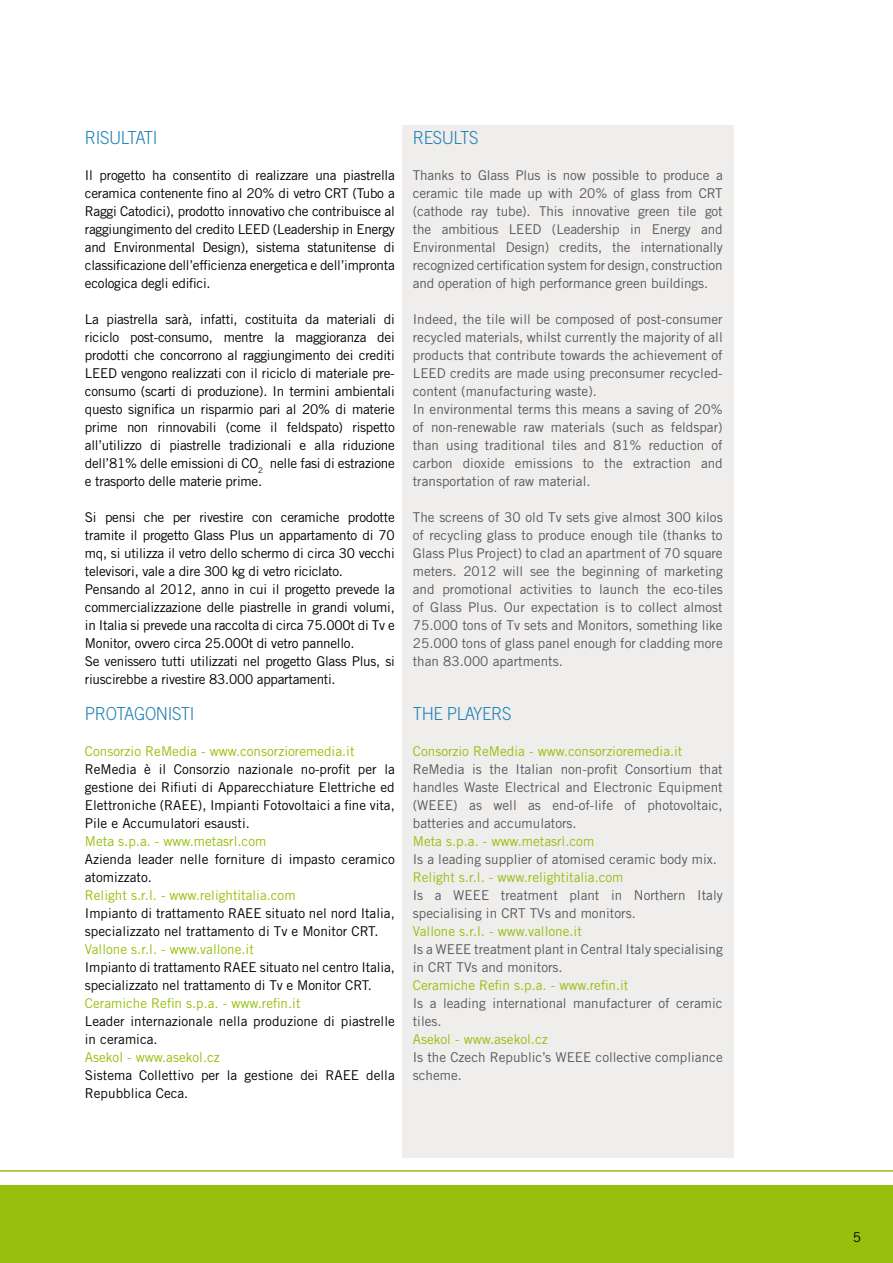
<style>
.page{position:relative;width:893px;height:1263px;background:#fff}
.page>*{position:absolute;margin:0;border:0;box-sizing:border-box;transform-origin:0 0}
.t1{font:300 18px "Trade Gothic LT Std";letter-spacing:-.025em;color:#2582b6;scale:.94 1}
.t2{font:13.5px/18px "Trade Gothic LT Std";color:#58585a}
.t3{font:13.5px/18px "Trade Gothic LT Std";letter-spacing:-.02em;color:#000;text-align:justify}
.t4{font:13.5px "Trade Gothic LT Std";color:#97bf0d}
.t5{font:13.5px/18px "Trade Gothic LT Std";color:#000}
</style>
<div class="page">
<hr style="left:0;top:1170px;width:893px;height:2px;background:#97bf0d">
<div style="left:0;top:1185px;width:893px;height:78px;background:#97bf0d"></div>
<div style="left:402px;top:125px;width:331px;height:1033px;background:#efeeed"></div>
<h1 class="t1" style="left:85px;top:127px;width:79px">RISULTATI</h1>
<p class="t3" style="left:85px;top:166px;width:311px">Il progetto ha consentito di realizzare una piastrella ceramica contenente fino al 20% di vetro CRT (Tubo a Raggi Catodici), prodotto innovativo che contribuisce al raggiungimento del credito LEED (Leadership in Energy and Environmental Design), sistema statunitense di classificazione dell’efficienza energetica e dell’impronta ecologica degli edifici.</p>
<p class="t3" style="left:85px;top:310px;width:311px">La piastrella sarà, infatti, costituita da materiali di riciclo post-consumo, mentre la maggioranza dei prodotti che concorrono al raggiungimento dei crediti LEED vengono realizzati con il riciclo di materiale pre&shy;consumo (scarti di produzione). In termini ambientali questo significa un risparmio pari al 20% di materie prime non rinnovabili (come il feldspato) rispetto all’utilizzo di piastrelle tradizionali e alla riduzione dell’81% delle emissioni di CO<sub>2</sub> nelle fasi di estrazione e trasporto delle materie prime.</p>
<p class="t3" style="left:85px;top:508px;width:311px;text-align:left">Si pensi che per rivestire con ceramiche prodotte tramite il progetto Glass Plus un appartamento di 70 mq, si utilizza il vetro dello schermo di circa 30 vecchi televisori, vale a dire 300 kg di vetro riciclato.<br>Pensando al 2012, anno in cui il progetto prevede la commercializzazione delle piastrelle in grandi volumi, in Italia si prevede una raccolta di circa 75.000t di Tv e Monitor, ovvero circa 25.000t di vetro pannello.<br>Se venissero tutti utilizzati nel progetto Glass Plus, si riuscirebbe a rivestire 83.000 appartamenti.</p>
<h1 class="t1" style="left:85px;top:703px;width:118px">PROTAGONISTI</h1>
<p class="t4" style="left:85px;top:743px;width:271px">Consorzio ReMedia - www.consorzioremedia.it</p>
<p class="t3" style="left:85px;top:760px;width:311px">ReMedia è il Consorzio nazionale no-profit per la gestione dei Rifiuti di Apparecchiature Elettriche ed Elettroniche (RAEE), Impianti Fotovoltaici a fine vita, Pile e Accumulatori esausti.</p>
<p class="t4" style="left:85px;top:833px;width:183px">Meta s.p.a. - www.metasrl.com</p>
<p class="t5" style="left:85px;top:850px;width:311px">Azienda leader nelle forniture di impasto ceramico atomizzato.</p>
<p class="t4" style="left:85px;top:887px;width:212px">Relight s.r.l. - www.relightitalia.com</p>
<p class="t5" style="left:85px;top:904px;width:311px">Impianto di trattamento RAEE situato nel nord Italia, specializzato nel trattamento di Tv e Monitor CRT.</p>
<p class="t4" style="left:85px;top:941px;width:170px">Vallone s.r.l. - www.vallone.it</p>
<p class="t3" style="left:85px;top:958px;width:311px">Impianto di trattamento RAEE situato nel centro Italia, specializzato nel trattamento di Tv e Monitor CRT.</p>
<p class="t4" style="left:85px;top:995px;width:217px">Ceramiche Refin s.p.a. - www.refin.it</p>
<p class="t5" style="left:85px;top:1012px;width:311px">Leader internazionale nella produzione di piastrelle in ceramica.</p>
<p class="t4" style="left:85px;top:1049px;width:136px">Asekol - www.asekol.cz</p>
<p class="t5" style="left:85px;top:1066px;width:311px">Sistema Collettivo per la gestione dei RAEE della<br>Repubblica Ceca.</p>
<h1 class="t1" style="left:413px;top:127px;width:72px">RESULTS</h1>
<p class="t2" style="left:413px;top:166px;width:311px;text-align:justify">Thanks to Glass Plus is now possible to produce a ceramic tile made up with 20% of glass from CRT (cathode ray tube). This innovative green tile got the ambitious LEED (Leadership in Energy and Environmental Design) credits, the internationally recognized certification system for design, construction and operation of high performance green buildings.</p>
<p class="t2" style="left:413px;top:310px;width:311px">Indeed, the tile will be composed of post-consumer recycled materials, whilst currently the majority of all products that contribute towards the achievement of LEED credits are made using preconsumer recycled&shy;content (manufacturing waste).<br>In environmental terms this means a saving of 20% of non-renewable raw materials (such as feldspar) than using traditional tiles and 81% reduction of carbon dioxide emissions to the extraction and transportation of raw material.</p>
<p class="t2" style="left:413px;top:508px;width:311px;text-align:justify">The screens of 30 old Tv sets give almost 300 kilos of recycling glass to produce enough tile (thanks to Glass Plus Project) to clad an apartment of 70 square meters. 2012 will see the beginning of marketing and promotional activities to launch the eco-tiles of Glass Plus. Our expectation is to collect almost 75.000 tons of Tv sets and Monitors, something like 25.000 tons of glass panel enough for cladding more than 83.000 apartments.</p>
<h1 class="t1" style="left:413px;top:703px;width:106px">THE PLAYERS</h1>
<p class="t4" style="left:413px;top:743px;width:271px">Consorzio ReMedia - www.consorzioremedia.it</p>
<p class="t2" style="left:413px;top:760px;width:311px;text-align:justify">ReMedia is the Italian non-profit Consortium that handles Waste Electrical and Electronic Equipment (WEEE) as well as end-of-life of photovoltaic, batteries and accumulators.</p>
<p class="t4" style="left:413px;top:833px;width:183px">Meta s.p.a. - www.metasrl.com</p>
<p class="t2" style="left:413px;top:850px;width:306px">Is a leading supplier of atomised ceramic body mix.</p>
<p class="t4" style="left:413px;top:869px;width:212px">Relight s.r.l. - www.relightitalia.com</p>
<p class="t2" style="left:413px;top:886px;width:311px">Is a WEEE treatment plant in Northern Italy specialising in CRT TVs and monitors.</p>
<p class="t4" style="left:413px;top:923px;width:170px">Vallone s.r.l. - www.vallone.it</p>
<p class="t2" style="left:413px;top:940px;width:311px">Is a WEEE treatment plant in Central Italy specialising in CRT TVs and monitors.</p>
<p class="t4" style="left:413px;top:977px;width:217px">Ceramiche Refin s.p.a. - www.refin.it</p>
<p class="t2" style="left:413px;top:994px;width:311px">Is a leading international manufacturer of ceramic tiles.</p>
<p class="t4" style="left:413px;top:1031px;width:136px">Asekol - www.asekol.cz</p>
<p class="t2" style="left:413px;top:1048px;width:311px">Is the Czech Republic’s WEEE collective compliance scheme.</p>
<p class="t3" style="left:853px;top:1228px;width:10px">5</p>
</div>
